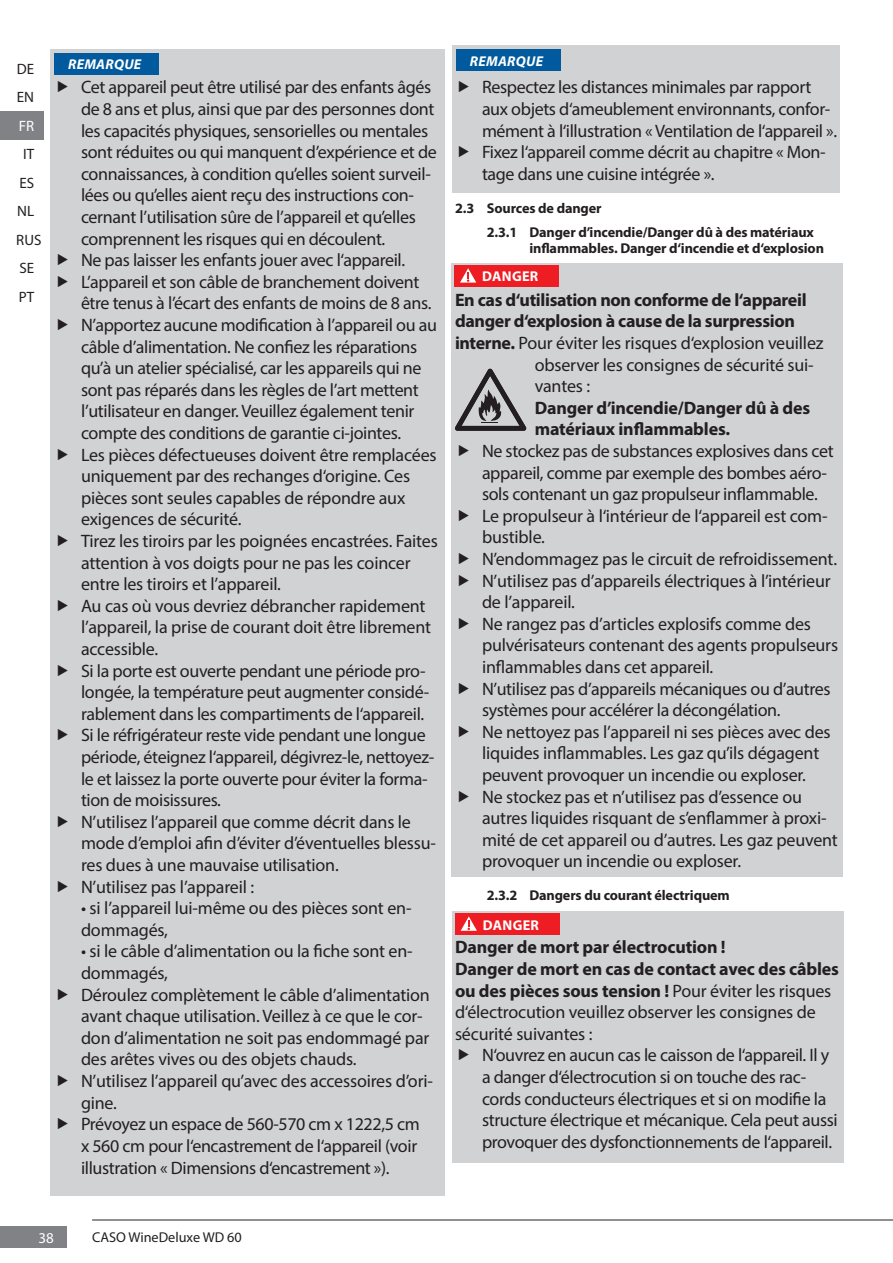
<style>
.page{position:relative;width:893px;height:1263px;background:#fff}
.page>*{position:absolute;margin:0;border:0;box-sizing:border-box;transform-origin:0 0}
.t1{font:18px/21.6px "Myriad Pro";letter-spacing:-.02em;color:#231f20}
.t2{font:700 18px/21.6px "Myriad Pro";letter-spacing:-.01em;color:#231f20}
.t3{font:15px/28.5px "Myriad Pro";color:#231f20}
.t4{font:15px "Myriad Pro";color:#fff}
.t5{font:700 14.25px/24.3px "Myriad Pro";letter-spacing:-.01em;color:#231f20}
.t6{font:14.25px "Myriad Pro";color:#231f20}
.t7{font:italic 700 14.25px "Myriad Pro";letter-spacing:.02em;color:#fff}
.t8{font:700 14.25px "Myriad Pro";letter-spacing:.02em;color:#fff}
.s1{font-weight:700}
.s2{font-weight:400}
</style>
<div class="page">
<hr style="left:92px;top:1219px;width:801px;height:1px;background:#231f20">
<div style="left:0;top:1226px;width:67px;height:22px;background:#808285"></div>
<div style="left:0;top:111px;width:43px;height:28px;background:#808285"></div>
<div style="left:50px;top:49px;width:394px;height:1146px;background:#d1d2d4"></div>
<div style="left:54px;top:53px;width:104px;height:21px;background:#015a9d"></div>
<div style="left:452px;top:46px;width:388px;height:147px;background:#d1d2d4"></div>
<div style="left:456px;top:50px;width:104px;height:21px;background:#015a9d"></div>
<div style="left:451px;top:263px;width:392px;height:613px;background:#d1d2d4"></div>
<div style="left:454px;top:266px;width:105px;height:21px;background:#ee1d23"></div>
<svg style="left:460px;top:268px;width:16px;height:15px"></svg>
<div style="left:452px;top:911px;width:392px;height:252px;background:#d1d2d4"></div>
<div style="left:455px;top:914px;width:104px;height:21px;background:#ee1d23"></div>
<svg style="left:461px;top:916px;width:16px;height:15px"></svg>
<svg style="left:455px;top:368px;width:72px;height:63px"></svg>
<p class="t3" style="left:17px;top:54px;width:19px">DE<br>EN</p>
<p class="t4" style="left:19px;top:117px;width:17px">FR</p>
<p class="t3" style="left:23px;top:140px;width:13px">IT</p>
<p class="t3" style="left:19px;top:168px;width:16px">ES</p>
<p class="t3" style="left:17px;top:197px;width:18px">NL</p>
<p class="t3" style="left:16px;top:225px;width:27px">RUS</p>
<p class="t3" style="left:19px;top:254px;width:16px">SE</p>
<p class="t3" style="left:19px;top:282px;width:17px">PT</p>
<p class="t7" style="left:68px;top:55px;width:75px">REMARQUE</p>
<p class="t1" style="left:81px;top:76px;width:358px">Cet appareil peut être utilisé par des enfants âgés de 8 ans et plus, ainsi que par des personnes dont les capacités physiques, sensorielles ou mentales sont réduites ou qui manquent d’expérience et de connaissances, à condition qu’elles soient surveil&shy;lées ou qu’elles aient reçu des instructions con&shy;cernant l’utilisation sûre de l’appareil et qu’elles comprennent les risques qui en découlent.<br>Ne pas laisser les enfants jouer avec l‘appareil.<br>L’appareil et son câble de branchement doivent être tenus à l’écart des enfants de moins de 8 ans.<br>N’apportez aucune modification à l’appareil ou au câble d’alimentation. Ne confiez les réparations qu’à un atelier spécialisé, car les appareils qui ne sont pas réparés dans les règles de l’art mettent l’utilisateur en danger. Veuillez également tenir compte des conditions de garantie ci-jointes.<br>Les pièces défectueuses doivent être remplacées uniquement par des rechanges d‘origine. Ces pièces sont seules capables de répondre aux exigences de sécurité.<br>Tirez les tiroirs par les poignées encastrées. Faites attention à vos doigts pour ne pas les coincer entre les tiroirs et l’appareil.<br>Au cas où vous devriez débrancher rapidement l’appareil, la prise de courant doit être librement accessible.<br>Si la porte est ouverte pendant une période pro&shy;longée, la température peut augmenter considé&shy;rablement dans les compartiments de l‘appareil.<br>Si le réfrigérateur reste vide pendant une longue période, éteignez l‘appareil, dégivrez-le, nettoyez&shy;le et laissez la porte ouverte pour éviter la forma&shy;tion de moisissures.<br>N’utilisez l’appareil que comme décrit dans le mode d’emploi afin d’éviter d’éventuelles blessu&shy;res dues à une mauvaise utilisation.<br>N’utilisez pas l’appareil :</p>
<p class="t1" style="left:81px;top:897px;width:332px">• si l’appareil lui-même ou des pièces sont en&shy;dommagés,</p>
<p class="t1" style="left:81px;top:940px;width:353px">• si le câble d’alimentation ou la fiche sont en&shy;dommagés,<br>Déroulez complètement le câble d’alimentation avant chaque utilisation. Veillez à ce que le cor&shy;don d’alimentation ne soit pas endommagé par des arêtes vives ou des objets chauds.<br>N’utilisez l’appareil qu’avec des accessoires d’ori&shy;gine.<br>Prévoyez un espace de 560-570 cm x 1222,5 cm<br>x 560 cm pour l‘encastrement de l‘appareil (voir illustration « Dimensions d‘encastrement »).</p>
<p class="t7" style="left:470px;top:52px;width:75px">REMARQUE</p>
<p class="t1" style="left:482px;top:76px;width:357px">Respectez les distances minimales par rapport aux objets d‘ameublement environnants, confor&shy;mément à l‘illustration « Ventilation de l‘appareil ».<br>Fixez l‘appareil comme décrit au chapitre « Mon&shy;tage dans une cuisine intégrée ».</p>
<p class="t5" style="left:487px;top:195px;width:329px;text-indent:-32px">2.3 Sources de danger<br>2.3.1 Danger d’incendie/Danger dû à des matériaux</p>
<p class="t5" style="left:529px;top:235px;width:296px">inflammables. Danger d‘incendie et d‘explosion</p>
<p class="t8" style="left:482px;top:267px;width:58px">DANGER</p>
<p class="t2" style="left:455px;top:288px;width:353px">En cas d‘utilisation non conforme de l‘appareil</p>
<p class="t2" style="left:455px;top:310px;width:341px">danger d‘explosion à cause de la surpression</p>
<p class="t1" style="left:455px;top:332px;width:370px"><span class="s1">interne.</span> Pour éviter les risques d‘explosion veuillez</p>
<p class="t1" style="left:535px;top:353px;width:280px">observer les consignes de sécurité sui-</p>
<p class="t1" style="left:535px;top:375px;width:57px">vantes :</p>
<p class="t2" style="left:535px;top:396px;width:277px">Danger d’incendie/Danger dû à des matériaux inflammables.</p>
<p class="t1" style="left:482px;top:440px;width:358px">Ne stockez pas de substances explosives dans cet appareil, comme par exemple des bombes aéro&shy;sols contenant un gaz propulseur inflammable.<br>Le propulseur à l‘intérieur de l‘appareil est com&shy;bustible.<br>N’endommagez pas le circuit de refroidissement.<br>N’utilisez pas d’appareils électriques à l’intérieur de l’appareil.<br>Ne rangez pas d’articles explosifs comme des pulvérisateurs contenant des agents propulseurs inflammables dans cet appareil.<br>N’utilisez pas d’appareils mécaniques ou d’autres systèmes pour accélérer la décongélation.<br>Ne nettoyez pas l’appareil ni ses pièces avec des liquides inflammables. Les gaz qu’ils dégagent peuvent provoquer un incendie ou exploser.<br>Ne stockez pas et n’utilisez pas d’essence ou autres liquides risquant de s’enflammer à proxi&shy;mité de cet appareil ou d’autres. Les gaz peuvent provoquer un incendie ou exploser.</p>
<p class="t5" style="left:487px;top:883px;width:244px">2.3.2 Dangers du courant électriquem</p>
<p class="t8" style="left:483px;top:915px;width:58px">DANGER</p>
<p class="t2" style="left:455px;top:936px;width:385px">Danger de mort par électrocution !<br>Danger de mort en cas de contact avec des câbles ou des pièces sous tension ! <span class="s2">Pour éviter les risques d‘électrocution veuillez observer les consignes de sécurité suivantes :</span></p>
<p class="t1" style="left:482px;top:1044px;width:357px">N‘ouvrez en aucun cas le caisson de l‘appareil. Il y a danger d‘électrocution si on touche des rac&shy;cords conducteurs électriques et si on modifie la structure électrique et mécanique. Cela peut aussi provoquer des dysfonctionnements de l‘appareil.</p>
<p class="t4" style="left:39px;top:1228px;width:17px">38</p>
<p class="t6" style="left:92px;top:1228px;width:151px">CASO WineDeluxe WD 60</p>
</div>
